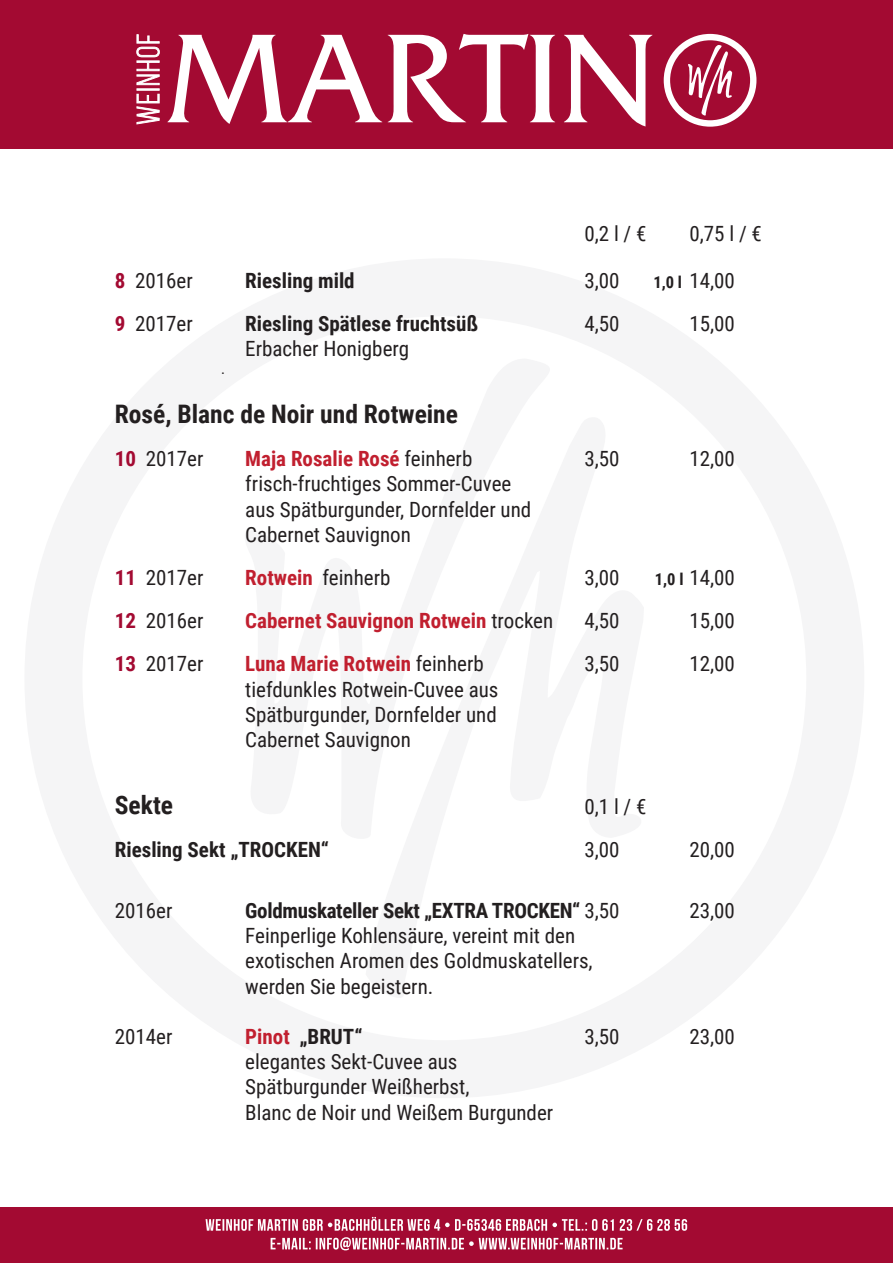
<style>
.page{position:relative;width:893px;height:1263px;background:#fff}
.page>*{position:absolute;margin:0;border:0;box-sizing:border-box;transform-origin:0 0}
.t1{font:700 25.5px "Roboto Condensed";color:#231f20}
.t2{font:21px/25.2px "Roboto Condensed";color:#231f20}
.t3{font:700 21px "Roboto Condensed";color:#231f20}
.t4{font:700 21px "Roboto Condensed";color:#c11f2f}
.t5{font:15px "Roboto Condensed";color:#231f20}
.s1{font-weight:700;color:#a30a32}
.s2{font-weight:700;font-size:16.5px}
.s3{font-weight:400;color:#231f20}
.s4{font-weight:700;color:#c11f2f}
.s5{font-weight:400}
.s6{color:#c11f2f}
</style>
<div class="page">
<div style="left:0;top:0;width:893px;height:149px;background:#a30a32"></div>
<div style="left:0;top:1208px;width:893px;height:55px;background:#a30a32"></div>
<svg style="left:168px;top:34px;width:484px;height:93px"></svg>
<svg style="left:136px;top:34px;width:24px;height:90px"></svg>
<svg style="left:664px;top:34px;width:92px;height:93px"></svg>
<svg style="left:271px;top:1237px;width:352px;height:13px"></svg>
<svg style="left:206px;top:1217px;width:481px;height:14px"></svg>
<p class="t2" style="left:584px;top:220px;width:64px">0,2 l / €</p>
<p class="t2" style="left:689px;top:220px;width:74px">0,75 l / €</p>
<p class="t2" style="left:115px;top:267px;width:79px"><span class="s1">8</span> 2016er</p>
<p class="t3" style="left:245px;top:266px;width:111px">Riesling mild</p>
<p class="t2" style="left:584px;top:267px;width:37px">3,00</p>
<p class="t2" style="left:653px;top:267px;width:83px"><span class="s2">1,0 l</span> 14,00</p>
<p class="t2" style="left:115px;top:310px;width:79px"><span class="s1">9</span> 2017er</p>
<p class="t3" style="left:245px;top:309px;width:234px">Riesling Spätlese fruchtsüß</p>
<p class="t2" style="left:584px;top:310px;width:37px">4,50</p>
<p class="t2" style="left:689px;top:310px;width:47px">15,00</p>
<p class="t2" style="left:245px;top:335px;width:165px">Erbacher Honigberg</p>
<p class="t5" style="left:221px;top:358px;width:5px">.</p>
<p class="t1" style="left:115px;top:396px;width:345px">Rosé, Blanc de Noir und Rotweine</p>
<p class="t2" style="left:115px;top:445px;width:90px"><span class="s1">10</span> 2017er</p>
<p class="t4" style="left:245px;top:444px;width:229px">Maja Rosalie Rosé <span class="s3">feinherb</span></p>
<p class="t2" style="left:584px;top:445px;width:37px">3,50</p>
<p class="t2" style="left:689px;top:445px;width:47px">12,00</p>
<p class="t2" style="left:245px;top:470px;width:288px">frisch-fruchtiges Sommer-Cuvee aus Spätburgunder, Dornfelder und<br>Cabernet Sauvignon</p>
<p class="t2" style="left:115px;top:564px;width:90px"><span class="s1">11</span> 2017er</p>
<p class="t2" style="left:245px;top:564px;width:147px"><span class="s4">Rotwein</span> feinherb</p>
<p class="t2" style="left:584px;top:564px;width:37px">3,00</p>
<p class="t2" style="left:655px;top:564px;width:82px"><span class="s2">1,0 l</span> 14,00</p>
<p class="t2" style="left:115px;top:607px;width:90px"><span class="s1">12</span> 2016er</p>
<p class="t4" style="left:245px;top:606px;width:309px">Cabernet Sauvignon Rotwein <span class="s3">trocken</span></p>
<p class="t2" style="left:584px;top:607px;width:37px">4,50</p>
<p class="t2" style="left:689px;top:607px;width:47px">15,00</p>
<p class="t2" style="left:115px;top:650px;width:90px"><span class="s1">13</span> 2017er</p>
<p class="t4" style="left:245px;top:649px;width:240px">Luna Marie Rotwein <span class="s3">feinherb</span></p>
<p class="t2" style="left:584px;top:650px;width:37px">3,50</p>
<p class="t2" style="left:689px;top:650px;width:47px">12,00</p>
<p class="t2" style="left:245px;top:676px;width:255px;text-align:justify">tiefdunkles Rotwein-Cuvee aus Spätburgunder, Dornfelder und Cabernet Sauvignon</p>
<p class="t1" style="left:115px;top:787px;width:60px">Sekte</p>
<p class="t2" style="left:584px;top:793px;width:64px">0,1 l / €</p>
<p class="t3" style="left:115px;top:835px;width:216px">Riesling Sekt „TROCKEN“</p>
<p class="t2" style="left:584px;top:836px;width:37px">3,00</p>
<p class="t2" style="left:689px;top:836px;width:47px">20,00</p>
<p class="t2" style="left:115px;top:897px;width:59px">2016er</p>
<p class="t3" style="left:245px;top:896px;width:376px">Goldmuskateller Sekt „EXTRA TROCKEN“ <span class="s5">3,50</span></p>
<p class="t2" style="left:689px;top:897px;width:47px">23,00</p>
<p class="t2" style="left:245px;top:922px;width:349px">Feinperlige Kohlensäure, vereint mit den exotischen Aromen des Goldmuskatellers, werden Sie begeistern.</p>
<p class="t2" style="left:115px;top:1023px;width:59px">2014er</p>
<p class="t3" style="left:245px;top:1022px;width:119px"><span class="s6">Pinot</span> „BRUT“</p>
<p class="t2" style="left:584px;top:1023px;width:37px">3,50</p>
<p class="t2" style="left:689px;top:1023px;width:47px">23,00</p>
<p class="t2" style="left:245px;top:1048px;width:309px">elegantes Sekt-Cuvee aus<br>Spätburgunder Weißherbst,<br>Blanc de Noir und Weißem Burgunder</p>
</div>
